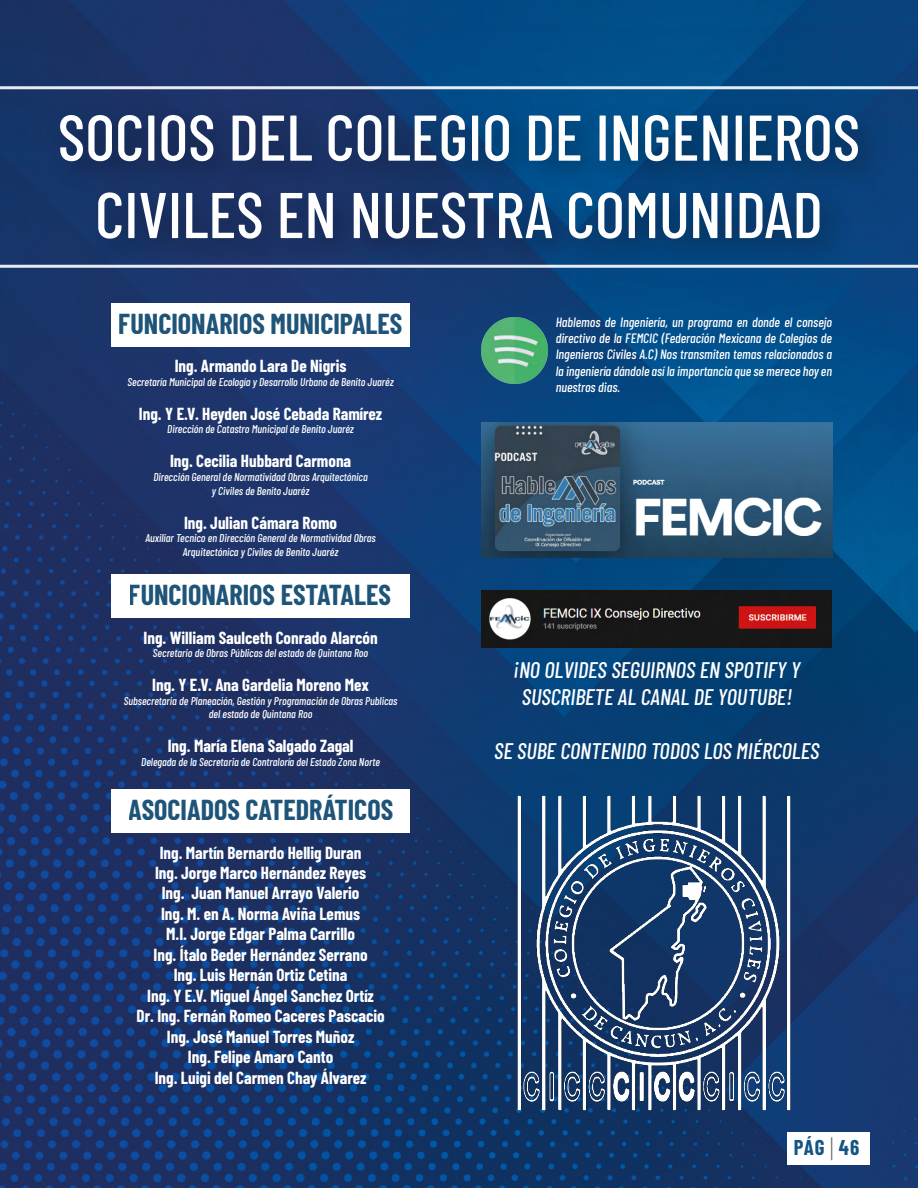
<style>
.page{position:relative;width:918px;height:1188px;background:#fff}
.page>*{position:absolute;margin:0;border:0;box-sizing:border-box;transform-origin:0 0}
.t1{font:500 64.5px/77.4px "Barlow Condensed";color:#fff;text-align:center}
.t2{font:700 28.2px "Barlow Condensed";color:#06416a}
.t3{font:italic 500 22.5px/27px "Barlow Condensed";color:#fff;text-align:center}
.t4{font:700 21px "Barlow Condensed";color:#145586}
.t5{font:700 17.1px/20.4px "Barlow Condensed";color:#fff;text-align:center}
.t6{font:italic 500 13.5px/16.2px "Barlow Condensed";color:#fff;text-align:justify}
.t7{font:italic 500 11.25px/13.5px "Barlow Condensed";color:#fff;text-align:center}
</style>
<div class="page">
<img style="left:0;top:0;width:918px;height:1188px">
<img style="left:30px;top:85px;width:885px;height:214px">
<hr style="left:0;top:265px;width:918px;height:3px;background:#fff">
<hr style="left:0;top:86px;width:918px;height:3px;background:#fff">
<img style="left:482px;top:422px;width:350px;height:136px">
<img style="left:482px;top:318px;width:66px;height:66px">
<div style="left:111px;top:303px;width:299px;height:44px;background:#fff"></div>
<div style="left:111px;top:575px;width:299px;height:43px;background:#fff"></div>
<div style="left:111px;top:789px;width:299px;height:44px;background:#fff"></div>
<img style="left:482px;top:591px;width:350px;height:57px">
<img style="left:739px;top:607px;width:77px;height:22px">
<img style="left:503px;top:785px;width:302px;height:334px">
<div style="left:788px;top:1132px;width:82px;height:33px;background:#fff"></div>
<svg style="left:831px;top:1137px;width:1px;height:23px"></svg>
<h1 class="t1" style="left:58px;top:94px;width:804px">SOCIOS DEL COLEGIO DE INGENIEROS<br>CIVILES EN NUESTRA COMUNIDAD</h1>
<h2 class="t2" style="left:119px;top:303px;width:285px">FUNCIONARIOS MUNICIPALES</h2>
<p class="t5" style="left:175px;top:355px;width:173px">Ing. Armando Lara De Nigris</p>
<p class="t7" style="left:128px;top:374px;width:268px">Secretaría Municipal de Ecología y Desarrollo Urbano de Benito Juaréz</p>
<p class="t5" style="left:139px;top:403px;width:245px">Ing. Y E.V. Heyden José Cebada Ramírez</p>
<p class="t7" style="left:167px;top:422px;width:188px">Dirección de Catastro Municipal de Benito Juaréz</p>
<p class="t5" style="left:170px;top:450px;width:183px">Ing. Cecilia Hubbard Carmona</p>
<p class="t7" style="left:153px;top:469px;width:216px">Dirección General de Normatividad Obras Arquitectónica y Civiles de Benito Juaréz</p>
<p class="t5" style="left:184px;top:511px;width:155px">Ing. Julian Cámara Romo</p>
<p class="t7" style="left:145px;top:531px;width:232px">Auxiliar Tecnico en Dirección General de Normatividad Obras<br>Arquitectónica y Civiles de Benito Juaréz</p>
<h2 class="t2" style="left:129px;top:575px;width:264px">FUNCIONARIOS ESTATALES</h2>
<p class="t5" style="left:144px;top:626px;width:236px">Ing. William Saulceth Conrado Alarcón</p>
<p class="t7" style="left:153px;top:646px;width:217px">Secretario de Obras Públicas del estado de Quintana Roo</p>
<p class="t5" style="left:152px;top:674px;width:218px">Ing. Y E.V. Ana Gardelia Moreno Mex</p>
<p class="t7" style="left:124px;top:693px;width:275px">Subsecretaria de Planeación, Gestión y Programación de Obras Publicas del estado de Quintana Roo</p>
<p class="t5" style="left:168px;top:735px;width:187px">Ing. María Elena Salgado Zagal</p>
<p class="t7" style="left:141px;top:754px;width:240px">Delegada de la Secretaria de Contraloría del Estado Zona Norte</p>
<h2 class="t2" style="left:129px;top:790px;width:266px">ASOCIADOS CATEDRÁTICOS</h2>
<p class="t5" style="left:137px;top:841px;width:250px">Ing. Martín Bernardo Hellig Duran<br>Ing. Jorge Marco Hernández Reyes<br>Ing. Juan Manuel Arrayo Valerio<br>Ing. M. en A. Norma Aviña Lemus<br>M.I. Jorge Edgar Palma Carrillo<br>Ing. Ítalo Beder Hernández Serrano<br>Ing. Luis Hernán Ortiz Cetina<br>Ing. Y E.V. Miguel Ángel Sanchez Ortíz<br>Dr. Ing. Fernán Romeo Caceres Pascacio<br>Ing. José Manuel Torres Muñoz<br>Ing. Felipe Amaro Canto<br>Ing. Luigi del Carmen Chay Álvarez</p>
<p class="t6" style="left:556px;top:313px;width:278px">Hablemos de Ingeniería, un programa en donde el consejo directivo de la FEMCIC (Federación Mexicana de Colegios de Ingenieros Civiles A.C) Nos transmiten temas relacionados a la ingeniería dándole así la importancia que se merece hoy en nuestros dias.</p>
<h3 class="t3" style="left:513px;top:654px;width:289px">¡NO OLVIDES SEGUIRNOS EN SPOTIFY Y<br>SUSCRIBETE AL CANAL DE YOUTUBE!</h3>
<h3 class="t3" style="left:494px;top:735px;width:327px">SE SUBE CONTENIDO TODOS LOS MIÉRCOLES</h3>
<p class="t4" style="left:794px;top:1133px;width:67px">PÁG 46</p>
</div>
